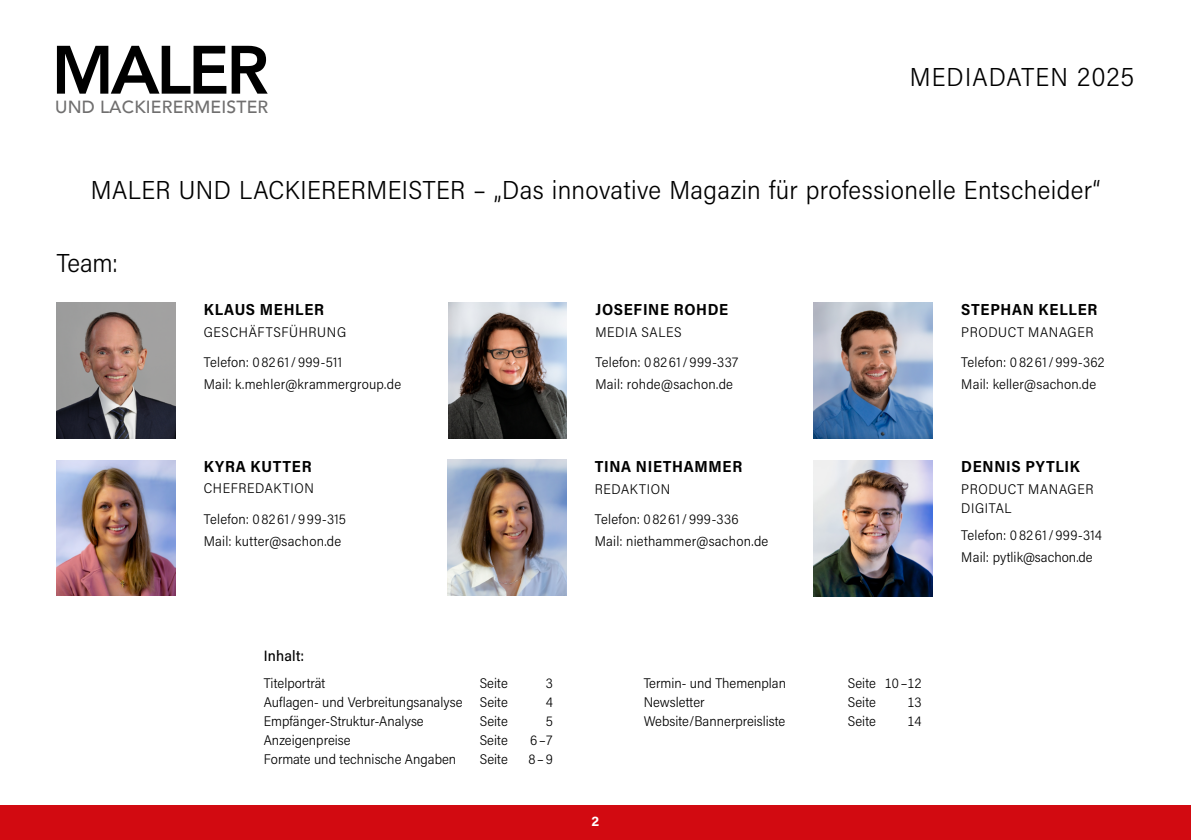
<style>
.page{position:relative;width:1191px;height:840px;background:#fff}
.page>*{position:absolute;margin:0;border:0;box-sizing:border-box;transform-origin:0 0}
.t1{font:800 67.6px "Avenir";letter-spacing:-.045em;color:#000}
.t2{font:26px "Acumin Variable Concept";letter-spacing:-.01em;color:#000}
.t3{font:500 17.6px "Avenir";letter-spacing:.01em;color:#706f6f}
.Text{font:16px "Acumin Variable Concept";letter-spacing:.03em;color:#000}
.Text-2{font:16px "Acumin Variable Concept";letter-spacing:.05em;color:#000}
.Text-3{font:15px "Acumin Variable Concept";letter-spacing:.01em;color:#000}
.Text-4{font:14px/19px "Acumin Variable Concept";letter-spacing:-.01em;color:#000}
.t4{font:14px "Acumin Variable Concept";color:#fff}
</style>
<div class="page">
<div style="left:0;top:805px;width:1191px;height:34px;background:#d20a11"></div>
<img style="left:813px;top:303px;width:119px;height:135px">
<img style="left:448px;top:303px;width:119px;height:135px">
<img style="left:813px;top:460px;width:119px;height:135px">
<img style="left:57px;top:303px;width:118px;height:135px">
<img style="left:447px;top:459px;width:119px;height:136px">
<img style="left:57px;top:460px;width:118px;height:135px">
<p class="t1" style="left:51px;top:17px;width:219px">MALER</p>
<p class="t3" style="left:55px;top:92px;width:215px">UND LACKIERERMEISTER</p>
<p class="t2" style="left:909px;top:59px;width:227px">MEDIADATEN 2025</p>
<p class="t2" style="left:91px;top:172px;width:1011px">MALER UND LACKIERERMEISTER – „Das innovative Magazin für professionelle Entscheider“</p>
<p class="t2" style="left:57px;top:244px;width:63px">Team:</p>
<p class="Text" style="left:204px;top:298px;width:122px">KLAUS MEHLER</p>
<p class="Text-4" style="left:204px;top:321px;width:145px">GESCHÄFTSFÜHRUNG</p>
<p class="Text-4" style="left:204px;top:352px;width:140px">Telefon: 08261/999-511</p>
<p class="Text-4" style="left:204px;top:373px;width:199px">Mail: k.mehler@krammergroup.de</p>
<p class="Text-2" style="left:204px;top:454px;width:109px">KYRA KUTTER</p>
<p class="Text-4" style="left:204px;top:478px;width:112px">CHEFREDAKTION</p>
<p class="Text-4" style="left:204px;top:508px;width:144px">Telefon: 08261/999-315</p>
<p class="Text-4" style="left:204px;top:530px;width:139px">Mail: kutter@sachon.de</p>
<p class="Text" style="left:595px;top:298px;width:135px">JOSEFINE ROHDE</p>
<p class="Text-4" style="left:595px;top:322px;width:88px">MEDIA SALES</p>
<p class="Text-4" style="left:595px;top:352px;width:145px">Telefon: 08261/999-337</p>
<p class="Text-4" style="left:595px;top:374px;width:139px">Mail: rohde@sachon.de</p>
<p class="Text" style="left:595px;top:455px;width:149px">TINA NIETHAMMER</p>
<p class="Text-4" style="left:595px;top:478px;width:78px">REDAKTION</p>
<p class="Text-4" style="left:595px;top:509px;width:146px">Telefon: 08261/999-336</p>
<p class="Text-4" style="left:595px;top:530px;width:175px">Mail: niethammer@sachon.de</p>
<p class="Text-3" style="left:264px;top:644px;width:42px">Inhalt:</p>
<p class="Text-4" style="left:264px;top:672px;width:63px">Titelporträt</p>
<p class="Text-4" style="left:480px;top:672px;width:30px">Seite</p>
<p class="Text-4" style="left:546px;top:672px;width:9px">3</p>
<p class="Text-4" style="left:264px;top:691px;width:246px">Auflagen- und Verbreitungsanalyse Seite</p>
<p class="Text-4" style="left:546px;top:691px;width:9px">4</p>
<p class="Text-4" style="left:264px;top:710px;width:162px">Empfänger-Struktur-Analyse</p>
<p class="Text-4" style="left:480px;top:710px;width:30px">Seite</p>
<p class="Text-4" style="left:546px;top:710px;width:9px">5</p>
<p class="Text-4" style="left:264px;top:729px;width:89px">Anzeigenpreise</p>
<p class="Text-4" style="left:480px;top:729px;width:30px">Seite</p>
<p class="Text-4" style="left:530px;top:729px;width:25px">6–7</p>
<p class="Text-4" style="left:264px;top:748px;width:194px">Formate und technische Angaben</p>
<p class="Text-4" style="left:480px;top:748px;width:30px">Seite</p>
<p class="Text-4" style="left:528px;top:748px;width:26px">8–9</p>
<p class="t4" style="left:591px;top:811px;width:9px">2</p>
<p class="Text-4" style="left:643px;top:672px;width:144px">Termin- und Themenplan</p>
<p class="Text-4" style="left:848px;top:672px;width:75px">Seite 10–12</p>
<p class="Text-4" style="left:643px;top:691px;width:62px">Newsletter</p>
<p class="Text-4" style="left:848px;top:691px;width:30px">Seite</p>
<p class="Text-4" style="left:907px;top:691px;width:16px">13</p>
<p class="Text-4" style="left:643px;top:710px;width:143px">Website/Bannerpreisliste</p>
<p class="Text-4" style="left:848px;top:710px;width:30px">Seite</p>
<p class="Text-4" style="left:907px;top:710px;width:16px">14</p>
<p class="Text" style="left:961px;top:298px;width:138px">STEPHAN KELLER</p>
<p class="Text-4" style="left:961px;top:321px;width:134px">PRODUCT MANAGER</p>
<p class="Text-4" style="left:961px;top:352px;width:145px">Telefon: 08261/999-362</p>
<p class="Text-4" style="left:961px;top:373px;width:137px">Mail: keller@sachon.de</p>
<p class="Text" style="left:961px;top:455px;width:120px">DENNIS PYTLIK</p>
<p class="Text-4" style="left:961px;top:478px;width:134px">PRODUCT MANAGER<br>DIGITAL</p>
<p class="Text-4" style="left:961px;top:525px;width:142px">Telefon: 08261/999-314</p>
<p class="Text-4" style="left:961px;top:547px;width:133px">Mail: pytlik@sachon.de</p>
</div>
